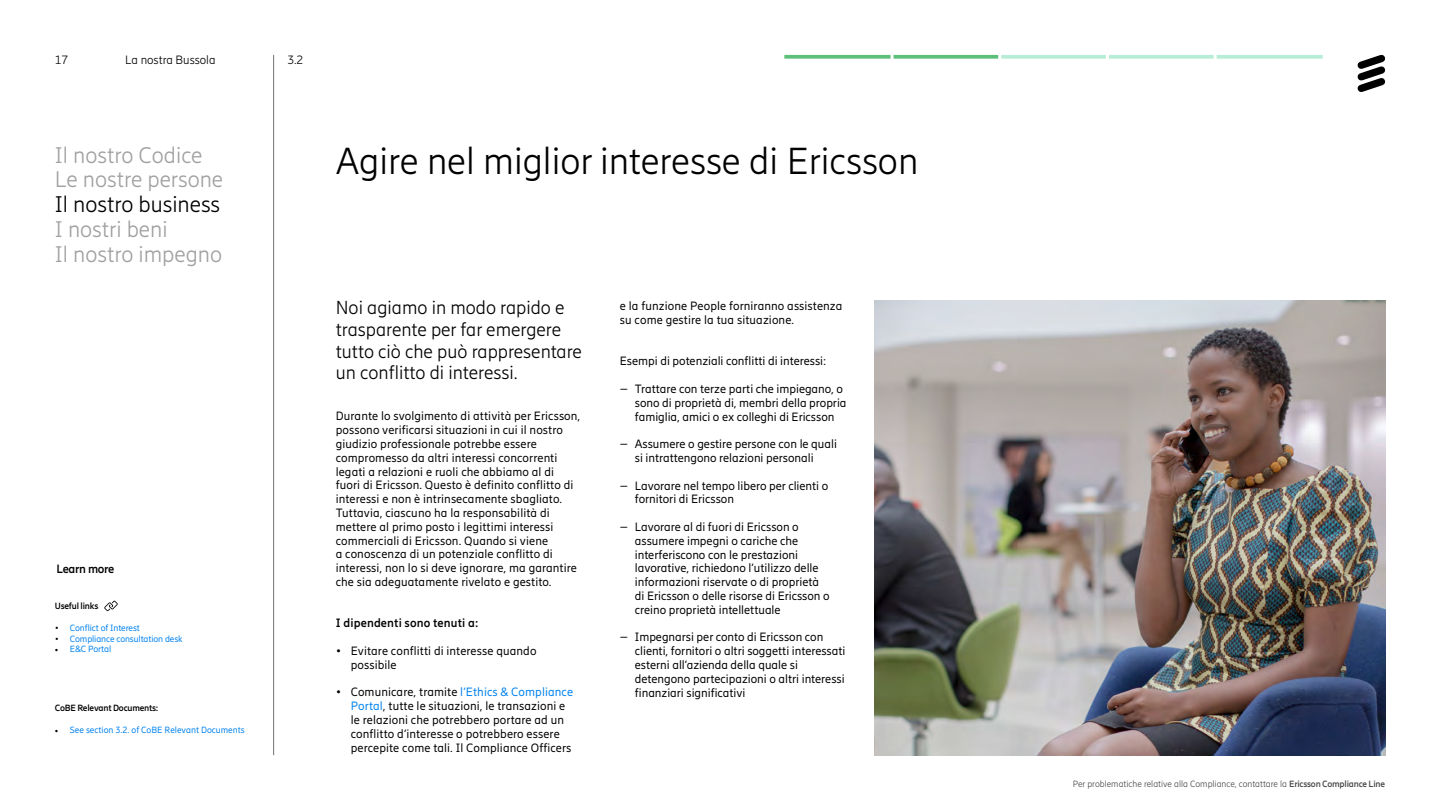
<style>
.page{position:relative;width:1440px;height:810px;background:#fff}
.page>*{position:absolute;margin:0;border:0;box-sizing:border-box;transform-origin:0 0}
.t1{font:300 37.5px "Ericsson Hilda";color:#000}
.t2{font:300 22.5px/24.8px "Ericsson Hilda";color:#a0a0a0}
.t3{font:300 22.5px "Ericsson Hilda";color:#000}
.t4{font:300 18.75px/21.6px "Ericsson Hilda";color:#000}
.t5{font:12px/13.8px "Ericsson Hilda";color:#000}
.t6{font:700 12px "Ericsson Hilda";letter-spacing:.01em;color:#000}
.t7{font:300 12px "Ericsson Hilda";color:#000}
.t8{font:700 12px "Ericsson Hilda";letter-spacing:-.025em;color:#000}
.t9{font:9px "Ericsson Hilda";letter-spacing:-.01em;color:#0082f0}
.t10{font:300 9px "Ericsson Hilda";color:#484848}
.t11{font:700 9px "Ericsson Hilda";letter-spacing:-.025em;color:#000}
.s1{color:#000}
.s2{font-family:"Minion Pro";color:#000}
.s3{color:#0082f0}
.s4{font-weight:700}
</style>
<div class="page">
<svg style="left:1358px;top:55px;width:27px;height:37px"></svg>
<svg style="left:784px;top:55px;width:107px;height:4px"></svg>
<svg style="left:894px;top:55px;width:104px;height:4px"></svg>
<svg style="left:1001px;top:55px;width:105px;height:4px"></svg>
<svg style="left:1109px;top:55px;width:105px;height:4px"></svg>
<svg style="left:1217px;top:55px;width:106px;height:4px"></svg>
<hr style="left:273px;top:55px;width:1px;height:700px;background:#727272">
<svg style="left:104px;top:601px;width:14px;height:10px"></svg>
<img style="left:874px;top:300px;width:511px;height:455px">
<p class="t7" style="left:125px;top:53px;width:92px">La nostra Bussola</p>
<p class="t7" style="left:55px;top:53px;width:15px">17</p>
<p class="t7" style="left:288px;top:53px;width:17px">3.2</p>
<h2 class="t2" style="left:55px;top:143px;width:170px">Il nostro Codice<br>Le nostre persone</h2>
<h2 class="t3" style="left:55px;top:192px;width:167px">Il nostro business</h2>
<h2 class="t2" style="left:55px;top:217px;width:169px">I nostri beni<br>Il nostro impegno</h2>
<p class="t8" style="left:56px;top:562px;width:60px">Learn more</p>
<p class="t11" style="left:55px;top:601px;width:45px">Useful links</p>
<p class="t9" style="left:55px;top:623px;width:87px"><span class="s1">•</span> Conflict of Interest</p>
<p class="t9" style="left:55px;top:633px;width:129px"><span class="s1">•</span> Compliance consultation desk</p>
<p class="t9" style="left:55px;top:644px;width:58px"><span class="s2">•</span> E&amp;C Portal</p>
<p class="t11" style="left:55px;top:703px;width:105px">CoBE Relevant Documents:</p>
<p class="t9" style="left:55px;top:725px;width:191px"><span class="s2">•</span> See section 3.2. of CoBE Relevant Documents</p>
<h1 class="t1" style="left:336px;top:140px;width:584px">Agire nel miglior interesse di Ericsson</h1>
<h3 class="t4" style="left:336px;top:297px;width:248px">Noi agiamo in modo rapido e trasparente per far emergere tutto ciò che può rappresentare un conflitto di interessi.</h3>
<p class="t5" style="left:336px;top:409px;width:246px">Durante lo svolgimento di attività per Ericsson, possono verificarsi situazioni in cui il nostro giudizio professionale potrebbe essere compromesso da altri interessi concorrenti legati a relazioni e ruoli che abbiamo al di fuori di Ericsson. Questo è definito conflitto di interessi e non è intrinsecamente sbagliato.<br>Tuttavia, ciascuno ha la responsabilità di mettere al primo posto i legittimi interessi commerciali di Ericsson. Quando si viene<br>a conoscenza di un potenziale conflitto di interessi, non lo si deve ignorare, ma garantire che sia adeguatamente rivelato e gestito.</p>
<p class="t6" style="left:336px;top:616px;width:144px">I dipendenti sono tenuti a:</p>
<p class="t5" style="left:351px;top:644px;width:187px;text-indent:-15px">• Evitare conflitti di interesse quando possibile</p>
<p class="t5" style="left:351px;top:685px;width:224px;text-indent:-15px">• Comunicare, tramite <span class="s3">l’Ethics &amp; Compliance Portal</span>, tutte le situazioni, le transazioni e le relazioni che potrebbero portare ad un conflitto d’interesse o potrebbero essere percepite come tali. Il Compliance Officers</p>
<p class="t5" style="left:620px;top:299px;width:224px">e la funzione People forniranno assistenza su come gestire la tua situazione.</p>
<p class="t5" style="left:620px;top:354px;width:208px">Esempi di potenziali conflitti di interessi:</p>
<p class="t5" style="left:635px;top:382px;width:213px;text-indent:-15px">– Trattare con terze parti che impiegano, o sono di proprietà di, membri della propria famiglia, amici o ex colleghi di Ericsson</p>
<p class="t5" style="left:635px;top:437px;width:204px;text-indent:-15px">– Assumere o gestire persone con le quali si intrattengono relazioni personali</p>
<p class="t5" style="left:635px;top:479px;width:195px;text-indent:-15px">– Lavorare nel tempo libero per clienti o fornitori di Ericsson</p>
<p class="t5" style="left:635px;top:520px;width:196px;text-indent:-15px">– Lavorare al di fuori di Ericsson o assumere impegni o cariche che interferiscono con le prestazioni lavorative, richiedono l’utilizzo delle informazioni riservate o di proprietà di Ericsson o delle risorse di Ericsson o creino proprietà intellettuale</p>
<p class="t5" style="left:635px;top:630px;width:212px;text-indent:-15px">– Impegnarsi per conto di Ericsson con clienti, fornitori o altri soggetti interessati esterni all’azienda della quale si detengono partecipazioni o altri interessi finanziari significativi</p>
<p class="t10" style="left:1073px;top:779px;width:314px">Per problematiche relative alla Compliance, contattare la <span class="s4">Ericsson Compliance Line</span></p>
</div>
